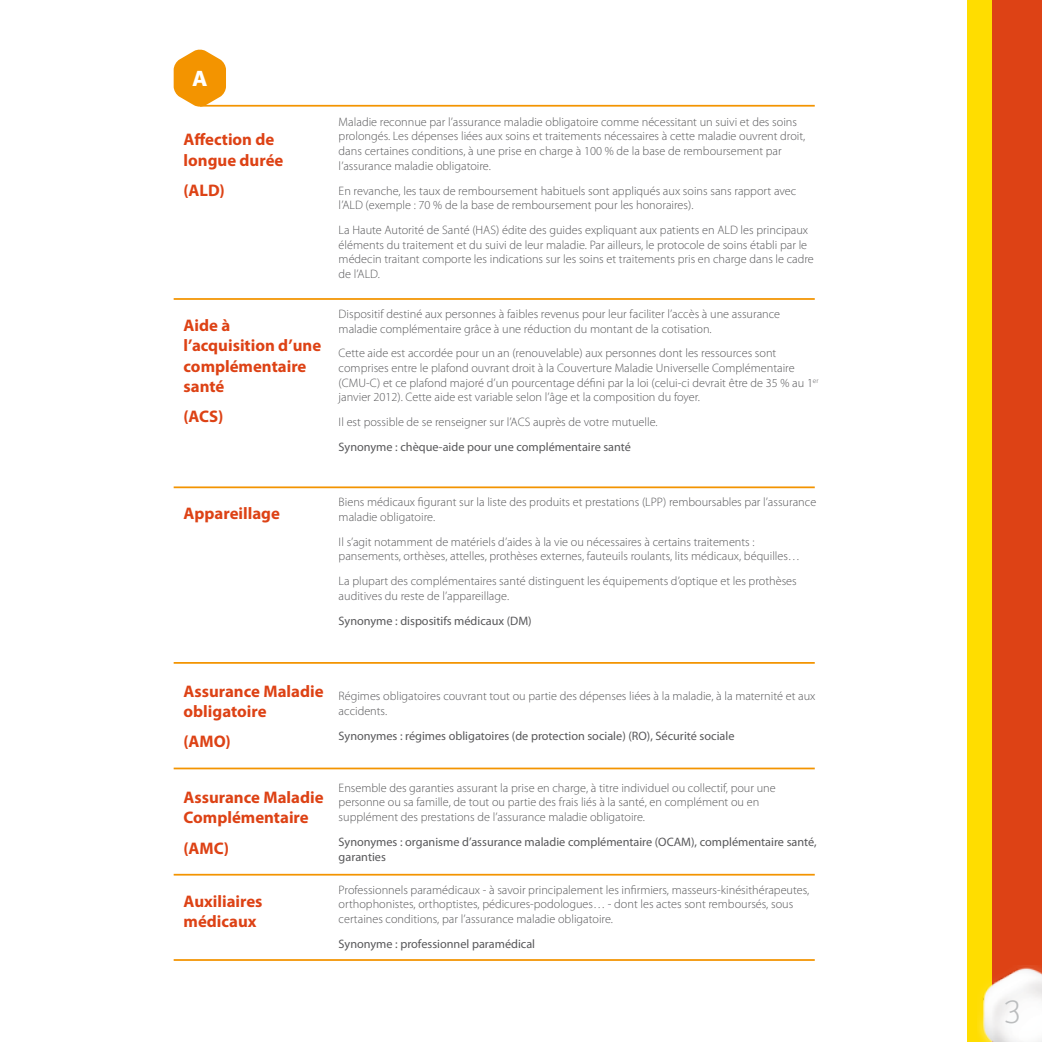
<style>
.page{position:relative;width:1042px;height:1042px;background:#fff}
.page>*{position:absolute;margin:0;border:0;box-sizing:border-box;transform-origin:0 0}
.t1{font:100 34.65px "Bree";color:#bbbdbe}
.t2{font:700 22.75px "Bree";color:#fff}
.t3{font:700 16.8px/20.3px "Myriad Pro";color:#dd4215}
.t4{font:300 12.25px/14.7px "Myriad Pro";color:#58585a}
.t5{font:12.25px/14.7px "Myriad Pro";color:#58585a}
</style>
<div class="page">
<svg style="left:174px;top:49px;width:52px;height:58px"></svg>
<hr style="left:174px;top:298px;width:641px;height:2px;background:#f39400">
<hr style="left:200px;top:105px;width:615px;height:2px;background:#f39400">
<hr style="left:174px;top:486px;width:641px;height:2px;background:#f39400">
<hr style="left:174px;top:662px;width:641px;height:2px;background:#f39400">
<hr style="left:174px;top:767px;width:641px;height:2px;background:#f39400">
<hr style="left:174px;top:874px;width:641px;height:1px;background:#f39400">
<hr style="left:174px;top:959px;width:641px;height:2px;background:#f39400">
<div style="left:967px;top:0;width:25px;height:1042px;background:#fd0"></div>
<div style="left:992px;top:0;width:50px;height:1042px;background:#dd4215"></div>
<img style="left:977px;top:965px;width:65px;height:77px">
<h2 class="t2" style="left:192px;top:64px;width:16px">A</h2>
<h3 class="t3" style="left:184px;top:129px;width:101px">Affection de longue durée</h3>
<h3 class="t3" style="left:184px;top:180px;width:43px">(ALD)</h3>
<h3 class="t3" style="left:184px;top:314px;width:139px">Aide à l’acquisition d’une complémentaire santé</h3>
<h3 class="t3" style="left:184px;top:406px;width:41px">(ACS)</h3>
<p class="t4" style="left:339px;top:114px;width:468px">Maladie reconnue par l’assurance maladie obligatoire comme nécessitant un suivi et des soins prolongés. Les dépenses liées aux soins et traitements nécessaires à cette maladie ouvrent droit, dans certaines conditions, à une prise en charge à 100 % de la base de remboursement par l’assurance maladie obligatoire.</p>
<p class="t4" style="left:339px;top:183px;width:459px">En revanche, les taux de remboursement habituels sont appliqués aux soins sans rapport avec l’ALD (exemple : 70 % de la base de remboursement pour les honoraires).</p>
<p class="t4" style="left:339px;top:222px;width:477px">La Haute Autorité de Santé (HAS) édite des guides expliquant aux patients en ALD les principaux éléments du traitement et du suivi de leur maladie. Par ailleurs, le protocole de soins établi par le médecin traitant comporte les indications sur les soins et traitements pris en charge dans le cadre de l’ALD.</p>
<p class="t4" style="left:339px;top:306px;width:443px">Dispositif destiné aux personnes à faibles revenus pour leur faciliter l’accès à une assurance maladie complémentaire grâce à une réduction du montant de la cotisation.</p>
<p class="t4" style="left:339px;top:346px;width:481px">Cette aide est accordée pour un an (renouvelable) aux personnes dont les ressources sont comprises entre le plafond ouvrant droit à la Couverture Maladie Universelle Complémentaire (CMU-C) et ce plafond majoré d’un pourcentage défini par la loi (celui-ci devrait être de 35 % au 1<sup>er </sup>janvier 2012). Cette aide est variable selon l’âge et la composition du foyer.</p>
<p class="t4" style="left:339px;top:415px;width:320px">Il est possible de se renseigner sur l’ACS auprès de votre mutuelle.</p>
<p class="t5" style="left:339px;top:439px;width:294px">Synonyme : chèque-aide pour une complémentaire santé</p>
<h3 class="t3" style="left:184px;top:503px;width:98px">Appareillage</h3>
<p class="t4" style="left:339px;top:495px;width:479px">Biens médicaux figurant sur la liste des produits et prestations (LPP) remboursables par l’assurance maladie obligatoire.</p>
<p class="t4" style="left:339px;top:534px;width:463px">Il s’agit notamment de matériels d’aides à la vie ou nécessaires à certains traitements : pansements, orthèses, attelles, prothèses externes, fauteuils roulants, lits médicaux, béquilles…</p>
<p class="t4" style="left:339px;top:573px;width:460px">La plupart des complémentaires santé distinguent les équipements d’optique et les prothèses auditives du reste de l’appareillage.</p>
<p class="t5" style="left:339px;top:613px;width:195px">Synonyme : dispositifs médicaux (DM)</p>
<h3 class="t3" style="left:184px;top:680px;width:141px">Assurance Maladie obligatoire</h3>
<h3 class="t3" style="left:184px;top:731px;width:49px">(AMO)</h3>
<h3 class="t3" style="left:184px;top:786px;width:141px">Assurance Maladie<br>Complémentaire</h3>
<h3 class="t3" style="left:184px;top:837px;width:47px">(AMC)</h3>
<h3 class="t3" style="left:184px;top:890px;width:80px">Auxiliaires médicaux</h3>
<p class="t4" style="left:339px;top:689px;width:478px">Régimes obligatoires couvrant tout ou partie des dépenses liées à la maladie, à la maternité et aux accidents.</p>
<p class="t5" style="left:339px;top:728px;width:397px">Synonymes : régimes obligatoires (de protection sociale) (RO), Sécurité sociale</p>
<p class="t4" style="left:339px;top:780px;width:439px">Ensemble des garanties assurant la prise en charge, à titre individuel ou collectif, pour une personne ou sa famille, de tout ou partie des frais liés à la santé, en complément ou en supplément des prestations de l’assurance maladie obligatoire.</p>
<p class="t5" style="left:339px;top:834px;width:479px">Synonymes : organisme d’assurance maladie complémentaire (OCAM), complémentaire santé, garanties</p>
<p class="t4" style="left:339px;top:882px;width:472px">Professionnels paramédicaux - à savoir principalement les infirmiers, masseurs-kinésithérapeutes, orthophonistes, orthoptistes, pédicures-podologues… - dont les actes sont remboursés, sous certaines conditions, par l’assurance maladie obligatoire.</p>
<p class="t5" style="left:339px;top:936px;width:198px">Synonyme : professionnel paramédical</p>
<h1 class="t1" style="left:1003px;top:992px;width:19px">3</h1>
</div>
